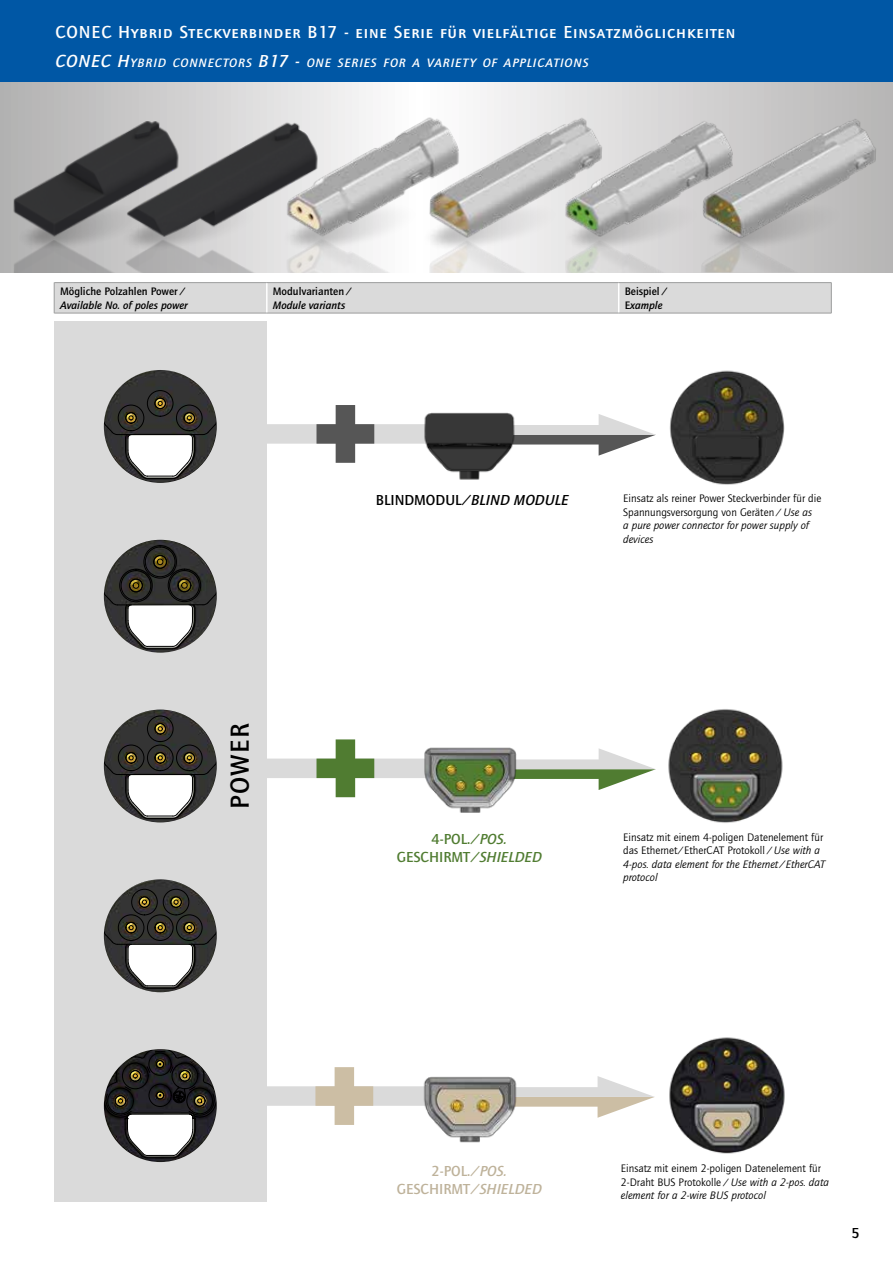
<style>
.page{position:relative;width:893px;height:1263px;background:#fff}
.page>*{position:absolute;margin:0;border:0;box-sizing:border-box;transform-origin:0 0}
.t1{font:27px "Quay Sans EF Medium SC";letter-spacing:.05em;color:#000}
.t2{font:18px "Quay Sans EF Medium SC";letter-spacing:.05em;color:#fff}
.t3{font:italic 500 18px "Quay Sans EF";color:#fff}
.t4{font:500 15px/18px "Quay Sans EF";color:#507c31;text-align:center}
.t5{font:500 15px/18px "Quay Sans EF";color:#beb29a;text-align:center}
.t6{font:italic 500 15px "Quay Sans EF";color:#000}
.t7{font:500 15px "Quay Sans EF";color:#000}
.t8{font:italic 500 12.6px "Quay Sans EF";letter-spacing:.07em;color:#fff}
.t9{font:11.25px/13.5px "Quay Sans EF";color:#000}
.t10{font:500 11.25px/13.5px "Quay Sans EF";color:#000}
.t11{font:italic 500 11.25px "Quay Sans EF";color:#000}
.s1{font-family:"Quay Sans EF";font-weight:500}
.s2{font-size:18px}
.s3{font-style:italic}
.s4{font-style:normal}
</style>
<div class="page">
<svg style="left:0;top:82px;width:893px;height:190px"></svg>
<div style="left:0;top:0;width:893px;height:82px;background:#0057a5"></div>
<svg style="left:550px;top:1076px;width:105px;height:42px"></svg>
<div style="left:266px;top:1086px;width:186px;height:20px;background:#dadada"></div>
<div style="left:315px;top:1086px;width:58px;height:20px;background:#ccbea4"></div>
<div style="left:335px;top:1067px;width:19px;height:58px;background:#ccbea4"></div>
<svg style="left:533px;top:748px;width:123px;height:42px"></svg>
<div style="left:267px;top:758px;width:186px;height:20px;background:#dadada"></div>
<div style="left:316px;top:758px;width:58px;height:20px;background:#507c31"></div>
<div style="left:336px;top:739px;width:19px;height:58px;background:#507c31"></div>
<svg style="left:532px;top:414px;width:124px;height:42px"></svg>
<div style="left:267px;top:424px;width:186px;height:20px;background:#dadada"></div>
<div style="left:54px;top:321px;width:213px;height:880px;background:#dadada"></div>
<div style="left:55px;top:283px;width:776px;height:30px;background:#dadada"></div>
<hr style="left:266px;top:283px;width:2px;height:30px;background:#fff">
<hr style="left:618px;top:283px;width:1px;height:30px;background:#fff">
<hr style="left:54px;top:282px;width:213px;height:1px;background:#9c9d9d">
<hr style="left:54px;top:282px;width:1px;height:31px;background:#9c9d9d">
<hr style="left:267px;top:282px;width:352px;height:1px;background:#9c9d9d">
<hr style="left:619px;top:282px;width:212px;height:1px;background:#9c9d9d">
<hr style="left:831px;top:282px;width:1px;height:31px;background:#9c9d9d">
<hr style="left:54px;top:313px;width:213px;height:1px;background:#9c9d9d">
<hr style="left:267px;top:313px;width:352px;height:1px;background:#9c9d9d">
<hr style="left:619px;top:313px;width:212px;height:1px;background:#9c9d9d">
<svg style="left:104px;top:370px;width:113px;height:113px"></svg>
<img style="left:669px;top:370px;width:116px;height:115px">
<img style="left:668px;top:709px;width:115px;height:114px">
<img style="left:669px;top:1037px;width:116px;height:117px">
<img style="left:406px;top:412px;width:126px;height:68px">
<img style="left:407px;top:747px;width:126px;height:66px">
<img style="left:415px;top:1076px;width:135px;height:67px">
<svg style="left:104px;top:540px;width:113px;height:113px"></svg>
<svg style="left:104px;top:709px;width:113px;height:113px"></svg>
<svg style="left:104px;top:879px;width:113px;height:113px"></svg>
<svg style="left:104px;top:1049px;width:113px;height:113px"></svg>
<div style="left:316px;top:424px;width:58px;height:20px;background:#565656"></div>
<div style="left:336px;top:405px;width:19px;height:58px;background:#565656"></div>
<img style="left:3px;top:244px;width:118px;height:28px">
<img style="left:121px;top:270px;width:153px;height:2px">
<img style="left:274px;top:270px;width:143px;height:2px">
<img style="left:417px;top:270px;width:133px;height:2px">
<img style="left:550px;top:270px;width:138px;height:2px">
<img style="left:688px;top:252px;width:205px;height:20px">
<img style="left:278px;top:253px;width:135px;height:17px">
<img style="left:174px;top:249px;width:104px;height:21px">
<img style="left:7px;top:244px;width:167px;height:26px">
<img style="left:413px;top:253px;width:141px;height:17px">
<img style="left:554px;top:254px;width:143px;height:16px">
<img style="left:697px;top:252px;width:167px;height:18px">
<img style="left:3px;top:121px;width:114px;height:123px">
<img style="left:117px;top:119px;width:157px;height:130px">
<img style="left:274px;top:113px;width:214px;height:140px">
<img style="left:417px;top:114px;width:133px;height:140px">
<img style="left:550px;top:114px;width:214px;height:140px">
<img style="left:693px;top:112px;width:200px;height:140px">
<h2 class="t2" style="left:56px;top:22px;width:681px">CONEC Hybrid Steckverbinder B<span class="s1">17</span> - eine Serie für vielfältige Einsatzmöglichkeiten</h2>
<h2 class="t3" style="left:56px;top:51px;width:23px">CONE</h2>
<p class="t8" style="left:101px;top:56px;width:489px"><span class="s2">C H</span>YBRID CONNECTORS <span class="s2">B17 -</span> ONE SERIES FOR A VARIETY OF APPLICATIONS</p>
<p class="t10" style="left:60px;top:285px;width:127px">Mögliche Polzahlen Power/</p>
<p class="t11" style="left:60px;top:299px;width:129px">Available No. of poles power</p>
<p class="t10" style="left:273px;top:285px;width:81px">Modulvarianten/</p>
<p class="t11" style="left:273px;top:299px;width:74px">Module variants</p>
<p class="t10" style="left:625px;top:285px;width:45px">Beispiel/<br>E<span class="s3">xample</span></p>
<h1 class="t1" style="left:225px;top:809px;width:87px;rotate:-90deg">POWER</h1>
<h3 class="t6" style="left:376px;top:492px;width:194px"><span class="s4">BLINDMODUL</span>/BLIND MODULE</h3>
<p class="t9" style="left:623px;top:492px;width:200px">Einsatz als reiner Power Steckverbinder für die Spannungsversorgung von Geräten/<span class="s3">Use as<br>a pure power connector for power supply of devices</span></p>
<h3 class="t4" style="left:397px;top:830px;width:147px">4-POL.<span class="s3">/POS.<br></span>GESCHIRMT<span class="s3">/SHIELDED</span></h3>
<p class="t9" style="left:623px;top:831px;width:204px">Einsatz mit einem 4-poligen Datenelement für das Ethernet/EtherCAT Protokoll/<span class="s3">Use with a 4-pos. data element for the Ethernet/EtherCAT protocol</span></p>
<h3 class="t5" style="left:397px;top:1162px;width:147px">2-POL.<span class="s3">/POS.<br></span>GESCHIRMT<span class="s3">/SHIELDED</span></h3>
<p class="t9" style="left:621px;top:1162px;width:210px">Einsatz mit einem 2-poligen Datenelement für<br>2-Draht BUS Protokolle /<span class="s3">Use with a 2-pos. data element for a 2-wire BUS protocol</span></p>
<h3 class="t7" style="left:851px;top:1224px;width:10px">5</h3>
</div>
